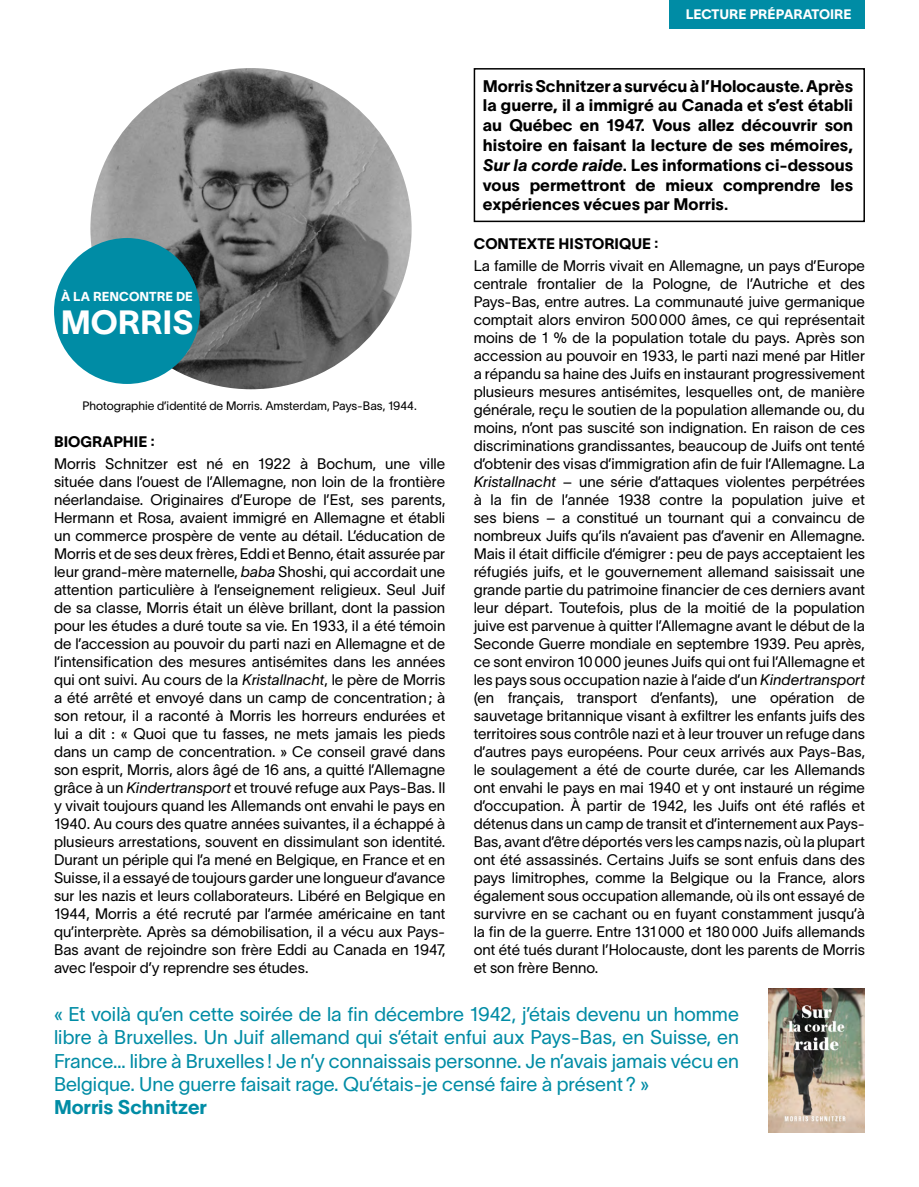
<style>
.page{position:relative;width:919px;height:1187px;background:#fff}
.page>*{position:absolute;margin:0;border:0;box-sizing:border-box;transform-origin:0 0}
.t1{font:33px "TWK Lausanne 800";color:#fff}
.t2{font:19.5px/23.4px "TWK Lausanne 300";color:#008ca5;text-align:justify}
.t3{font:19.5px "TWK Lausanne 800";color:#008ca5}
.t4{font:16.5px/19.8px "TWK Lausanne 800";color:#000;text-align:justify}
.t5{font:15px/18px "TWK Lausanne 300";color:#000;text-align:justify}
.t6{font:15px "TWK Lausanne 800";color:#000}
.t7{font:13.5px "TWK Lausanne 800";color:#fff}
.t8{font:12.75px "TWK Lausanne 800";color:#fff}
.t9{font:12px "TWK Lausanne 300";color:#000}
.s1{font-style:italic}
</style>
<div class="page">
<img style="left:90px;top:68px;width:321px;height:321px;border-radius:161px">
<div style="left:54px;top:238px;width:146px;height:146px;background:#008ca5;border-radius:50%"></div>
<div style="left:473px;top:68px;width:391px;height:154px;border:2px solid #000"></div>
<img style="left:768px;top:988px;width:96px;height:144px">
<div style="left:669px;top:0;width:195px;height:28px;background:#008ca5"></div>
<p class="t7" style="left:685px;top:5px;width:167px">LECTURE PRÉPARATOIRE</p>
<p class="t8" style="left:61px;top:288px;width:133px">À LA RENCONTRE DE</p>
<p class="t1" style="left:61px;top:299px;width:134px">MORRIS</p>
<p class="t9" style="left:83px;top:397px;width:335px">Photographie d’identité de Morris. Amsterdam, Pays-Bas, 1944.</p>
<p class="t6" style="left:54px;top:431px;width:102px">BIOGRAPHIE :</p>
<p class="t5" style="left:54px;top:453px;width:393px">Morris Schnitzer est né en 1922 à Bochum, une ville située dans l’ouest de l’Allemagne, non loin de la frontière néerlandaise. Originaires d’Europe de l’Est, ses parents, Hermann et Rosa, avaient immigré en Allemagne et établi un commerce prospère de vente au détail. L’éducation de Morris et de ses deux frères, Eddi et Benno, était assurée par leur grand-mère maternelle, <span class="s1">baba</span> Shoshi, qui accordait une attention particulière à l’enseignement religieux. Seul Juif de sa classe, Morris était un élève brillant, dont la passion pour les études a duré toute sa vie. En 1933, il a été témoin de l’accession au pouvoir du parti nazi en Allemagne et de l’intensification des mesures antisémites dans les années qui ont suivi. Au cours de la <span class="s1">Kristallnacht</span>, le père de Morris a été arrêté et envoyé dans un camp de concentration; à son retour, il a raconté à Morris les horreurs endurées et lui a dit : « Quoi que tu fasses, ne mets jamais les pieds dans un camp de concentration. » Ce conseil gravé dans son esprit, Morris, alors âgé de 16 ans, a quitté l’Allemagne grâce à un <span class="s1">Kindertransport</span> et trouvé refuge aux Pays-Bas. Il y vivait toujours quand les Allemands ont envahi le pays en 1940. Au cours des quatre années suivantes, il a échappé à plusieurs arrestations, souvent en dissimulant son identité.<br>Durant un périple qui l’a mené en Belgique, en France et en Suisse, il a essayé de toujours garder une longueur d’avance sur les nazis et leurs collaborateurs. Libéré en Belgique en 1944, Morris a été recruté par l’armée américaine en tant qu’interprète. Après sa démobilisation, il a vécu aux Pays-Bas avant de rejoindre son frère Eddi au Canada en 1947, avec l’espoir d’y reprendre ses études.</p>
<p class="t4" style="left:483px;top:75px;width:371px">Morris Schnitzer a survécu à l’Holocauste. Après la guerre, il a immigré au Canada et s’est établi au Québec en 1947. Vous allez découvrir son histoire en faisant la lecture de ses mémoires, <span class="s1">Sur la corde raide</span>. Les informations ci-dessous vous permettront de mieux comprendre les expériences vécues par Morris.</p>
<p class="t6" style="left:473px;top:233px;width:186px">CONTEXTE HISTORIQUE :</p>
<p class="t5" style="left:473px;top:255px;width:393px">La famille de Morris vivait en Allemagne, un pays d’Europe centrale frontalier de la Pologne, de l’Autriche et des Pays-Bas, entre autres. La communauté juive germanique comptait alors environ 500000 âmes, ce qui représentait moins de 1 % de la population totale du pays. Après son accession au pouvoir en 1933, le parti nazi mené par Hitler a répandu sa haine des Juifs en instaurant progressivement plusieurs mesures antisémites, lesquelles ont, de manière générale, reçu le soutien de la population allemande ou, du moins, n’ont pas suscité son indignation. En raison de ces discriminations grandissantes, beaucoup de Juifs ont tenté d’obtenir des visas d’immigration afin de fuir l’Allemagne. La <span class="s1">Kristallnacht</span> – une série d’attaques violentes perpétrées à la fin de l’année 1938 contre la population juive et ses biens – a constitué un tournant qui a convaincu de nombreux Juifs qu’ils n’avaient pas d’avenir en Allemagne.<br>Mais il était difficile d’émigrer : peu de pays acceptaient les réfugiés juifs, et le gouvernement allemand saisissait une grande partie du patrimoine financier de ces derniers avant leur départ. Toutefois, plus de la moitié de la population juive est parvenue à quitter l’Allemagne avant le début de la Seconde Guerre mondiale en septembre 1939. Peu après, ce sont environ 10000 jeunes Juifs qui ont fui l’Allemagne et les pays sous occupation nazie à l’aide d’un <span class="s1">Kindertransport </span>(en français, transport d’enfants), une opération de sauvetage britannique visant à exfiltrer les enfants juifs des territoires sous contrôle nazi et à leur trouver un refuge dans d’autres pays européens. Pour ceux arrivés aux Pays-Bas, le soulagement a été de courte durée, car les Allemands ont envahi le pays en mai 1940 et y ont instauré un régime d’occupation. À partir de 1942, les Juifs ont été raflés et détenus dans un camp de transit et d’internement aux Pays-Bas, avant d’être déportés vers les camps nazis, où la plupart ont été assassinés. Certains Juifs se sont enfuis dans des pays limitrophes, comme la Belgique ou la France, alors également sous occupation allemande, où ils ont essayé de survivre en se cachant ou en fuyant constamment jusqu’à la fin de la guerre. Entre 131000 et 180000 Juifs allemands ont été tués durant l’Holocauste, dont les parents de Morris et son frère Benno.</p>
<p class="t2" style="left:54px;top:1000px;width:686px">« Et voilà qu’en cette soirée de la fin décembre 1942, j’étais devenu un homme libre à Bruxelles. Un Juif allemand qui s’était enfui aux Pays-Bas, en Suisse, en France… libre à Bruxelles ! Je n’y connaissais personne. Je n’avais jamais vécu en Belgique. Une guerre faisait rage. Qu’étais-je censé faire à présent? »</p>
<p class="t3" style="left:54px;top:1093px;width:154px">Morris Schnitzer</p>
</div>
